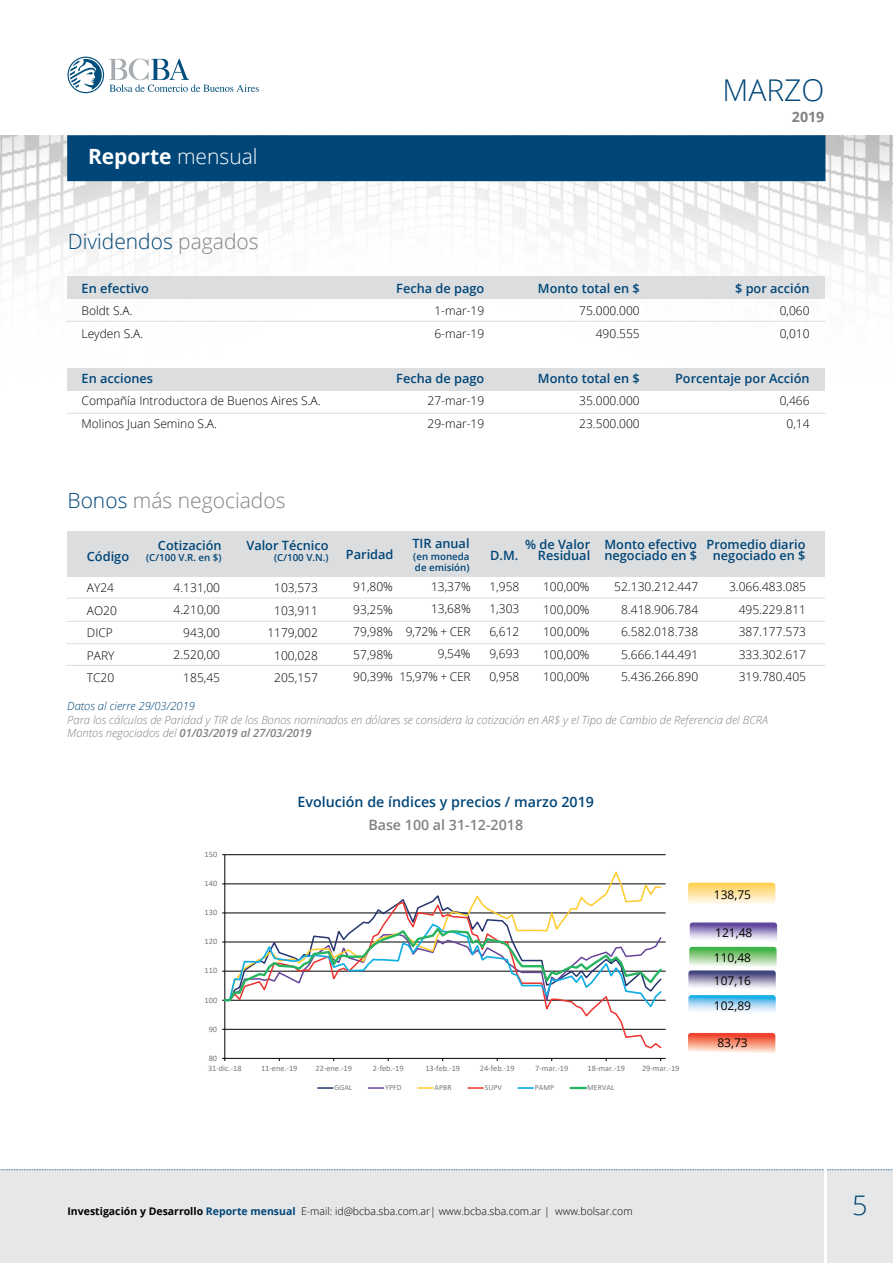
<style>
.page{position:relative;width:893px;height:1263px;background:#fff}
.page>*{position:absolute;margin:0;border:0;box-sizing:border-box;transform-origin:0 0}
.t1{font:300 30px "Open Sans";color:#004678}
.t2{font:300 27px "Open Sans";color:#004678}
.t3{font:300 21px "Open Sans";color:#808285}
.t4{font:300 21px "Open Sans";color:#004678}
.t5{font:700 21px "Open Sans";color:#fff}
.t6{font:600 14.25px "Open Sans";color:#004678}
.t7{font:600 14.25px "Open Sans";color:#808285}
.t8{font:700 14.25px "Open Sans";color:#808285}
.t9{font:600 12.75px/11.2px "Open Sans";color:#004678;text-align:right}
.t10{font:300 12px/22.5px "Open Sans";color:#000}
.t11{font:300 12px/22.5px "Open Sans";letter-spacing:-.02em;color:#000;text-align:right}
.t12{font:12px/22.8px "Open Sans";color:#000}
.t13{font:italic 300 11.25px/13.5px "Open Sans";color:#808285}
.t14{font:italic 300 11.25px "Open Sans";color:#004678}
.t15{font:300 10.5px "Open Sans";color:#000}
.t16{font:600 9.75px/11.2px "Open Sans";color:#004678}
.t17{font:8.25px "Calibri";color:#75797b}
.t18{font:7.8px "Calibri";color:#75797b}
.s1{font-weight:300}
.s2{color:#808285}
.s3{color:#004678}
.s4{font-weight:600}
.s5{font-weight:700}
.s6{font-weight:700;color:#004678}
</style>
<div class="page">
<img style="left:0;top:135px;width:893px;height:463px">
<div style="left:67px;top:135px;width:758px;height:46px;background:#004678"></div>
<div style="left:0;top:1170px;width:893px;height:93px;background:#e6e7e8"></div>
<svg style="left:0;top:1169px;width:893px;height:1px"></svg>
<hr style="left:824px;top:1124px;width:3px;height:139px;background:#fff">
<svg style="left:68px;top:57px;width:191px;height:36px"></svg>
<div style="left:67px;top:276px;width:757px;height:22px;background:#dcddde"></div>
<div style="left:67px;top:368px;width:757px;height:22px;background:#dcddde"></div>
<hr style="left:67px;top:321px;width:758px;height:1px;background:#dcddde">
<hr style="left:67px;top:413px;width:758px;height:1px;background:#dcddde">
<div style="left:67px;top:531px;width:757px;height:46px;background:#dcddde"></div>
<hr style="left:66px;top:598px;width:759px;height:1px;background:#dcddde">
<hr style="left:66px;top:665px;width:759px;height:1px;background:#dcddde">
<hr style="left:66px;top:621px;width:759px;height:1px;background:#dcddde">
<hr style="left:66px;top:643px;width:759px;height:1px;background:#dcddde">
<svg style="left:688px;top:883px;width:87px;height:21px;background:#ffe4a0"></svg>
<svg style="left:688px;top:922px;width:89px;height:91px"></svg>
<svg style="left:688px;top:1033px;width:87px;height:20px;background:#f6947e"></svg>
<hr style="left:225px;top:854px;width:441px;height:1px;background:#000">
<hr style="left:225px;top:884px;width:441px;height:1px;background:#000">
<hr style="left:225px;top:913px;width:441px;height:1px;background:#000">
<hr style="left:225px;top:942px;width:441px;height:1px;background:#000">
<hr style="left:225px;top:971px;width:441px;height:1px;background:#000">
<hr style="left:225px;top:1000px;width:441px;height:1px;background:#000">
<hr style="left:225px;top:1029px;width:441px;height:1px;background:#000">
<hr style="left:225px;top:855px;width:1px;height:203px;background:#000">
<hr style="left:225px;top:1058px;width:441px;height:1px;background:#000">
<svg style="left:225px;top:869px;width:437px;height:31px"></svg>
<svg style="left:225px;top:900px;width:438px;height:150px"></svg>
<svg style="left:222px;top:922px;width:442px;height:87px"></svg>
<svg style="left:318px;top:1087px;width:15px;height:2px"></svg>
<svg style="left:369px;top:1087px;width:15px;height:2px"></svg>
<svg style="left:418px;top:1087px;width:15px;height:2px"></svg>
<svg style="left:468px;top:1087px;width:15px;height:2px"></svg>
<svg style="left:518px;top:1087px;width:15px;height:2px"></svg>
<svg style="left:571px;top:1087px;width:15px;height:2px"></svg>
<h3 class="t5" style="left:88px;top:141px;width:171px">Reporte <span class="s1">mensual</span></h3>
<h1 class="t1" style="left:722px;top:69px;width:103px">MARZO</h1>
<p class="t8" style="left:792px;top:106px;width:34px">2019</p>
<h3 class="t4" style="left:68px;top:227px;width:192px">Dividendos <span class="s2">pagados</span></h3>
<p class="t9" style="left:82px;top:282px;width:69px">En efectivo</p>
<p class="t10" style="left:82px;top:299px;width:63px">Boldt S.A.<br>Leyden S.A.</p>
<p class="t9" style="left:82px;top:372px;width:73px">En acciones</p>
<p class="t10" style="left:82px;top:389px;width:240px">Compañía Introductora de Buenos Aires S.A.<br>Molinos Juan Semino S.A.</p>
<p class="t9" style="left:396px;top:282px;width:90px">Fecha de pago</p>
<p class="t10" style="left:434px;top:299px;width:51px">1-mar-19<br>6-mar-19</p>
<p class="t9" style="left:396px;top:372px;width:90px">Fecha de pago</p>
<p class="t10" style="left:428px;top:389px;width:58px">27-mar-19<br>29-mar-19</p>
<p class="t9" style="left:538px;top:282px;width:103px">Monto total en $</p>
<p class="t10" style="left:579px;top:299px;width:62px;text-align:right">75.000.000<br>490.555</p>
<p class="t9" style="left:538px;top:372px;width:103px">Monto total en $</p>
<p class="t10" style="left:579px;top:389px;width:62px">35.000.000<br>23.500.000</p>
<p class="t9" style="left:735px;top:282px;width:76px">$ por acción</p>
<p class="t10" style="left:780px;top:299px;width:31px">0,060<br>0,010</p>
<p class="t9" style="left:675px;top:372px;width:136px">Porcentaje por Acción</p>
<p class="t10" style="left:780px;top:389px;width:31px;text-align:center">0,466<br>0,14</p>
<h3 class="t3" style="left:68px;top:486px;width:219px"><span class="s3">Bonos</span> más negociados</h3>
<p class="t9" style="left:87px;top:551px;width:44px">Código</p>
<p class="t10" style="left:87px;top:576px;width:32px">AY24<br>AO20<br>DICP<br>PARY<br>TC20</p>
<p class="t9" style="left:158px;top:539px;width:65px">Cotización</p>
<p class="t16" style="left:146px;top:551px;width:77px">(C/100 V.R. en $)</p>
<p class="t10" style="left:174px;top:576px;width:48px;text-align:right">4.131,00<br>4.210,00<br>943,00<br>2.520,00<br>185,45</p>
<p class="t9" style="left:246px;top:539px;width:84px">Valor Técnico</p>
<p class="t16" style="left:274px;top:551px;width:56px">(C/100 V.N.)</p>
<p class="t10" style="left:267px;top:576px;width:52px;text-align:center">103,573<br>103,911<br>1179,002<br>100,028<br>205,157</p>
<p class="t9" style="left:346px;top:549px;width:49px">Paridad</p>
<p class="t10" style="left:353px;top:575px;width:41px;text-align:justify">91,80% 93,25% 79,98% 57,98% 90,39%</p>
<p class="t9" style="left:412px;top:538px;width:59px">TIR anual</p>
<p class="t16" style="left:413px;top:550px;width:58px">(en moneda de emisión)</p>
<p class="t9" style="left:490px;top:549px;width:30px">D.M.</p>
<p class="t11" style="left:399px;top:575px;width:73px">13,37%<br>13,68%<br>9,72% + CER<br>9,54%<br>15,97% + CER</p>
<p class="t10" style="left:489px;top:575px;width:31px;text-align:justify">1,958<br>1,303<br>6,612<br>9,693<br>0,958</p>
<p class="t9" style="left:525px;top:538px;width:66px">% de Valor<br>Residual</p>
<p class="t10" style="left:543px;top:575px;width:48px;text-align:justify">100,00% 100,00% 100,00% 100,00% 100,00%</p>
<p class="t9" style="left:604px;top:538px;width:94px;text-align:left">Monto efectivo negociado en $</p>
<p class="t10" style="left:614px;top:575px;width:85px;text-align:center">52.130.212.447<br>8.418.906.784<br>6.582.018.738<br>5.666.144.491<br>5.436.266.890</p>
<p class="t9" style="left:706px;top:538px;width:101px;text-align:center">Promedio diario negociado en $</p>
<p class="t10" style="left:739px;top:575px;width:69px;text-align:justify;text-indent:-10px">3.066.483.085<br>495.229.811<br>387.177.573<br>333.302.617<br>319.780.405</p>
<p class="t14" style="left:67px;top:698px;width:129px">Datos al cierre 29/03/2019</p>
<p class="t13" style="left:67px;top:712px;width:702px">Para los cálculos de Paridad y TIR de los Bonos nominados en dólares se considera la cotización en AR$ y el Tipo de Cambio de Referencia del BCRA<br>Montos negociados del <span class="s4">01/03/2019 al 27/03/2019</span></p>
<p class="t17" style="left:205px;top:848px;width:14px">150</p>
<p class="t17" style="left:205px;top:878px;width:14px">140</p>
<p class="t17" style="left:205px;top:907px;width:14px">130</p>
<p class="t17" style="left:205px;top:936px;width:14px">120</p>
<p class="t17" style="left:205px;top:965px;width:14px">110</p>
<p class="t17" style="left:205px;top:994px;width:14px">100</p>
<p class="t17" style="left:209px;top:1023px;width:10px">90</p>
<p class="t17" style="left:209px;top:1052px;width:10px">80</p>
<p class="t6" style="left:298px;top:792px;width:298px">Evolución de índices y precios / marzo 2019</p>
<p class="t7" style="left:368px;top:815px;width:156px">Base 100 al 31-12-2018</p>
<p class="t17" style="left:208px;top:1063px;width:35px">31-dic.-18</p>
<p class="t17" style="left:261px;top:1063px;width:38px">11-ene.-19</p>
<p class="t17" style="left:316px;top:1063px;width:38px">22-ene.-19</p>
<p class="t17" style="left:373px;top:1063px;width:32px">2-feb.-19</p>
<p class="t17" style="left:425px;top:1063px;width:36px">13-feb.-19</p>
<p class="t17" style="left:480px;top:1063px;width:36px">24-feb.-19</p>
<p class="t17" style="left:535px;top:1063px;width:35px">7-mar.-19</p>
<p class="t17" style="left:588px;top:1063px;width:39px">18-mar.-19</p>
<p class="t17" style="left:642px;top:1063px;width:39px">29-mar.-19</p>
<p class="t18" style="left:334px;top:1082px;width:19px">GGAL</p>
<p class="t18" style="left:385px;top:1082px;width:18px">YPFD</p>
<p class="t18" style="left:435px;top:1082px;width:19px">APBR</p>
<p class="t18" style="left:485px;top:1082px;width:19px">SUPV</p>
<p class="t18" style="left:535px;top:1082px;width:21px">PAMP</p>
<p class="t18" style="left:587px;top:1082px;width:29px">MERVAL</p>
<p class="t12" style="left:714px;top:883px;width:39px">138,75</p>
<p class="t12" style="left:715px;top:921px;width:39px">121,48</p>
<p class="t12" style="left:714px;top:946px;width:39px">110,48<br>107,16</p>
<p class="t12" style="left:714px;top:993px;width:39px">102,89</p>
<p class="t12" style="left:717px;top:1031px;width:32px">83,73</p>
<p class="t15" style="left:68px;top:1204px;width:567px"><span class="s5">Investigación y Desarrollo</span> <span class="s6">Reporte mensual</span> E-mail: id@bcba.sba.com.ar| www.bcba.sba.com.ar | www.bolsar.com</p>
<h2 class="t2" style="left:852px;top:1187px;width:17px">5</h2>
</div>
